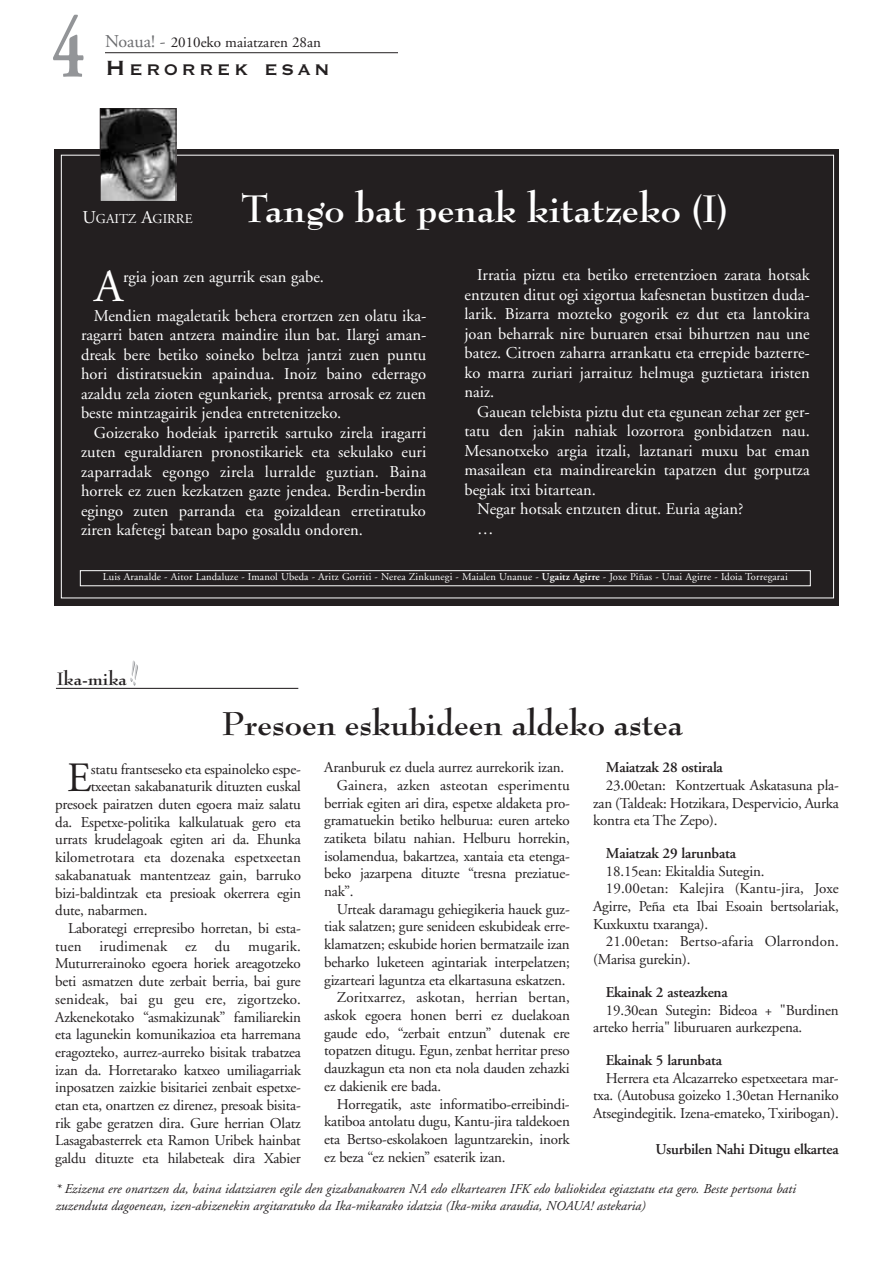
<style>
.page{position:relative;width:893px;height:1263px;background:#fff}
.page>*{position:absolute;margin:0;border:0;box-sizing:border-box;transform-origin:0 0}
.t1{font:700 87.6px "Adobe Garamond";color:#939598;scale:.7 1}
.t2{font:45.9px "Adobe Garamond";color:#fff}
.t3{font:700 42px "Bernhard Modern";color:#fff}
.t4{font:41.7px "Adobe Garamond";color:#231f20}
.t5{font:700 36px "Bernhard Modern";color:#231f20}
.t6{font:700 20.25px "Copperplate Gothic BT";letter-spacing:.17em;color:#231f20}
.t7{font:700 19.65px "Bernhard Modern";color:#231f20}
.t8{font:16.5px/19.5px "Adobe Garamond";color:#fff;text-align:justify}
.t9{font:15px/17.7px "Adobe Garamond";letter-spacing:-.015em;color:#231f20;text-align:justify}
.t10{font:15px "Adobe Garamond";letter-spacing:.005em;color:#231f20}
.t11{font:600 15px "Adobe Garamond";letter-spacing:-.015em;color:#231f20}
.t12{font:italic 13.5px/16.2px "Adobe Garamond";color:#231f20}
.t13{font:13.5px "Adobe Garamond";color:#fff}
.t14{font:10.5px "Adobe Garamond";letter-spacing:.015em;color:#fff}
.s1{font-size:18px;color:#6c6d70}
.s2{font-size:27px}
.s3{font-size:18px}
.s4{font-weight:600}
</style>
<div class="page">
<hr style="left:105px;top:52px;width:293px;height:1px;background:#231f20">
<div style="left:55px;top:149px;width:784px;height:457px;background:#231f20"></div>
<img style="left:102px;top:110px;width:72px;height:90px">
<div style="left:100px;top:108px;width:76px;height:94px;border:1px solid #231f20"></div>
<div style="left:80px;top:570px;width:731px;height:16px;border:1px solid #fff"></div>
<hr style="left:56px;top:688px;width:242px;height:1px;background:#231f20">
<svg style="left:130px;top:660px;width:8px;height:26px"></svg>
<h1 class="t1" style="left:52px;top:14px;width:47px">4</h1>
<p class="t9" style="left:105px;top:35px;width:218px"><span class="s1">Noaua! -</span> 2010eko maiatzaren 28an</p>
<h3 class="t6" style="left:105px;top:56px;width:226px"><span class="s2">H</span>ERORREK ESAN</h3>
<p class="t13" style="left:83px;top:214px;width:111px"><span class="s3">U</span>GAITZ <span class="s3">A</span>GIRRE</p>
<h3 class="t3" style="left:241px;top:190px;width:488px">Tango bat penak kitatzeko (I)</h3>
<p class="t8" style="left:464px;top:267px;width:347px;text-indent:13px">Irratia piztu eta betiko erretentzioen zarata hotsak entzuten ditut ogi xigortua kafesnetan bustitzen duda&shy;larik. Bizarra mozteko gogorik ez dut eta lantokira joan beharrak nire buruaren etsai bihurtzen nau une batez. Citroen zaharra arrankatu eta errepide bazterre&shy;ko marra zuriari jarraituz helmuga guztietara iristen naiz.</p>
<p class="t8" style="left:477px;top:403px;width:334px">Gauean telebista piztu dut eta egunean zehar zer ger-</p>
<p class="t8" style="left:464px;top:423px;width:347px">tatu den jakin nahiak lozorrora gonbidatzen nau.</p>
<p class="t8" style="left:464px;top:442px;width:347px">Mesanotxeko argia itzali, laztanari muxu bat eman</p>
<p class="t8" style="left:464px;top:462px;width:347px">masailean eta maindirearekin tapatzen dut gorputza</p>
<p class="t8" style="left:464px;top:481px;width:133px">begiak itxi bitartean.</p>
<p class="t8" style="left:477px;top:501px;width:268px">Negar hotsak entzuten ditut. Euria agian?</p>
<p class="t8" style="left:477px;top:520px;width:18px">…</p>
<p class="t14" style="left:103px;top:573px;width:686px">Luis Aranalde - Aitor Landaluze - Imanol Ubeda - Aritz Gorriti - Nerea Zinkunegi - Maialen Unanue - <span class="s4">Ugaitz Agirre</span> - Joxe Piñas - Unai Agirre - Idoia Torregarai</p>
<h2 class="t2" style="left:95px;top:268px;width:30px">A</h2>
<p class="t8" style="left:123px;top:268px;width:203px">rgia joan zen agurrik esan gabe.</p>
<p class="t8" style="left:81px;top:307px;width:347px;text-indent:13px">Mendien magaletatik behera erortzen zen olatu ika&shy;ragarri baten antzera maindire ilun bat. Ilargi aman&shy;dreak bere betiko soineko beltza jantzi zuen puntu hori distiratsuekin apaindua. Inoiz baino ederrago azaldu zela zioten egunkariek, prentsa arrosak ez zuen beste mintzagairik jendea entretenitzeko.</p>
<p class="t8" style="left:81px;top:424px;width:347px;text-indent:13px">Goizerako hodeiak iparretik sartuko zirela iragarri zuten eguraldiaren pronostikariek eta sekulako euri zaparradak egongo zirela lurralde guztian. Baina horrek ez zuen kezkatzen gazte jendea. Berdin-berdin egingo zuten parranda eta goizaldean erretiratuko ziren kafetegi batean bapo gosaldu ondoren.</p>
<h3 class="t7" style="left:57px;top:670px;width:72px">Ika-mika</h3>
<h3 class="t5" style="left:222px;top:707px;width:462px">Presoen eskubideen aldeko astea</h3>
<p class="t11" style="left:606px;top:761px;width:119px">Maiatzak 28 ostirala</p>
<p class="t9" style="left:593px;top:777px;width:247px;text-indent:13px">23.00etan: Kontzertuak Askatasuna pla&shy;zan (Taldeak: Hotzikara, Despervicio, Aurka kontra eta The Zepo).</p>
<p class="t11" style="left:606px;top:847px;width:132px">Maiatzak 29 larunbata</p>
<p class="t9" style="left:606px;top:863px;width:160px">18.15ean: Ekitaldia Sutegin.</p>
<p class="t10" style="left:606px;top:883px;width:234px">19.00etan: Kalejira (Kantu-jira, Joxe</p>
<p class="t9" style="left:593px;top:899px;width:247px">Agirre, Peña eta Ibai Esoain bertsolariak,</p>
<p class="t9" style="left:593px;top:916px;width:117px">Kuxkuxtu txaranga).</p>
<p class="t10" style="left:606px;top:936px;width:234px">21.00etan: Bertso-afaria Olarrondon.</p>
<p class="t9" style="left:593px;top:952px;width:99px">(Marisa gurekin).</p>
<p class="t11" style="left:606px;top:986px;width:123px">Ekainak 2 asteazkena</p>
<p class="t9" style="left:593px;top:1002px;width:247px;text-indent:13px">19.30ean Sutegin: Bideoa + "Burdinen arteko herria" liburuaren aurkezpena.</p>
<p class="t11" style="left:606px;top:1054px;width:118px">Ekainak 5 larunbata</p>
<p class="t9" style="left:593px;top:1070px;width:247px;text-indent:13px">Herrera eta Alcazarreko espetxeetara mar&shy;txa. (Autobusa goizeko 1.30etan Hernaniko Atsegindegitik. Izena-emateko, Txiribogan).</p>
<p class="t11" style="left:656px;top:1143px;width:185px">Usurbilen Nahi Ditugu elkartea</p>
<p class="t12" style="left:55px;top:1182px;width:742px">* Ezizena ere onartzen da, baina idatziaren egile den gizabanakoaren NA edo elkartearen IFK edo baliokidea egiaztatu eta gero. Beste pertsona bati zuzenduta dagoenean, izen-abizenekin argitaratuko da Ika-mikarako idatzia (Ika-mika araudia, NOAUA! astekaria)</p>
<p class="t9" style="left:324px;top:760px;width:242px">Aranburuk ez duela aurrez aurrekorik izan.</p>
<p class="t10" style="left:337px;top:779px;width:234px">Gainera, azken asteotan esperimentu</p>
<p class="t9" style="left:324px;top:795px;width:247px">berriak egiten ari dira, espetxe aldaketa pro-</p>
<p class="t9" style="left:324px;top:813px;width:247px">gramatuekin betiko helburua: euren arteko</p>
<p class="t9" style="left:324px;top:831px;width:247px">zatiketa bilatu nahian. Helburu horrekin,</p>
<p class="t9" style="left:324px;top:848px;width:247px">isolamendua, bakartzea, xantaia eta etenga-</p>
<p class="t9" style="left:324px;top:866px;width:247px">beko jazarpena dituzte “tresna preziatue-</p>
<p class="t9" style="left:324px;top:884px;width:31px">nak”.</p>
<p class="t9" style="left:337px;top:901px;width:234px">Urteak daramagu gehiegikeria hauek guz-</p>
<p class="t9" style="left:324px;top:919px;width:247px">tiak salatzen; gure senideen eskubideak erre-</p>
<p class="t9" style="left:324px;top:937px;width:247px">klamatzen; eskubide horien bermatzaile izan</p>
<p class="t9" style="left:324px;top:954px;width:247px">beharko luketeen agintariak interpelatzen;</p>
<p class="t9" style="left:324px;top:972px;width:243px">gizarteari laguntza eta elkartasuna eskatzen.</p>
<p class="t10" style="left:337px;top:991px;width:234px">Zoritxarrez, askotan, herrian bertan,</p>
<p class="t9" style="left:324px;top:1008px;width:247px">askok egoera honen berri ez duelakoan</p>
<p class="t9" style="left:324px;top:1025px;width:247px">gaude edo, “zerbait entzun” dutenak ere</p>
<p class="t9" style="left:324px;top:1043px;width:247px">topatzen ditugu. Egun, zenbat herritar preso</p>
<p class="t9" style="left:324px;top:1061px;width:247px">dauzkagun eta non eta nola dauden zehazki</p>
<p class="t9" style="left:324px;top:1078px;width:118px">ez dakienik ere bada.</p>
<p class="t9" style="left:337px;top:1096px;width:234px">Horregatik, aste informatibo-erreibindi-</p>
<p class="t9" style="left:324px;top:1114px;width:247px">katiboa antolatu dugu, Kantu-jira taldekoen</p>
<p class="t9" style="left:324px;top:1131px;width:247px">eta Bertso-eskolakoen laguntzarekin, inork</p>
<p class="t9" style="left:324px;top:1149px;width:183px">ez beza “ez nekien” esaterik izan.</p>
<h3 class="t4" style="left:67px;top:761px;width:26px">E</h3>
<p class="t9" style="left:91px;top:761px;width:211px">statu frantseseko eta espainoleko espe-</p>
<p class="t9" style="left:91px;top:779px;width:211px">txeetan sakabanaturik dituzten euskal</p>
<p class="t9" style="left:55px;top:797px;width:247px">presoek pairatzen duten egoera maiz salatu</p>
<p class="t9" style="left:55px;top:814px;width:247px">da. Espetxe-politika kalkulatuak gero eta</p>
<p class="t9" style="left:55px;top:832px;width:247px">urrats krudelagoak egiten ari da. Ehunka</p>
<p class="t10" style="left:55px;top:851px;width:247px">kilometrotara eta dozenaka espetxeetan</p>
<p class="t9" style="left:55px;top:867px;width:247px">sakabanatuak mantentzeaz gain, barruko</p>
<p class="t9" style="left:55px;top:885px;width:247px">bizi-baldintzak eta presioak okerrera egin</p>
<p class="t9" style="left:55px;top:903px;width:94px">dute, nabarmen.</p>
<p class="t9" style="left:68px;top:921px;width:234px">Laborategi errepresibo horretan, bi esta-</p>
<p class="t10" style="left:55px;top:940px;width:247px">tuen irudimenak ez du mugarik.</p>
<p class="t9" style="left:55px;top:956px;width:247px">Muturrerainoko egoera horiek areagotzeko</p>
<p class="t9" style="left:55px;top:974px;width:247px">beti asmatzen dute zerbait berria, bai gure</p>
<p class="t10" style="left:55px;top:993px;width:247px">senideak, bai gu geu ere, zigortzeko.</p>
<p class="t9" style="left:55px;top:1009px;width:247px">Azkenekotako “asmakizunak” familiarekin</p>
<p class="t9" style="left:55px;top:1027px;width:247px">eta lagunekin komunikazioa eta harremana</p>
<p class="t9" style="left:55px;top:1044px;width:247px">eragozteko, aurrez-aurreko bisitak trabatzea</p>
<p class="t9" style="left:55px;top:1062px;width:247px">izan da. Horretarako katxeo umiliagarriak</p>
<p class="t9" style="left:55px;top:1080px;width:247px">inposatzen zaizkie bisitariei zenbait espetxe-</p>
<p class="t9" style="left:55px;top:1098px;width:247px">etan eta, onartzen ez direnez, presoak bisita-</p>
<p class="t9" style="left:55px;top:1115px;width:247px">rik gabe geratzen dira. Gure herrian Olatz</p>
<p class="t9" style="left:55px;top:1133px;width:247px">Lasagabasterrek eta Ramon Uribek hainbat</p>
<p class="t9" style="left:55px;top:1151px;width:247px">galdu dituzte eta hilabeteak dira Xabier</p>
</div>
